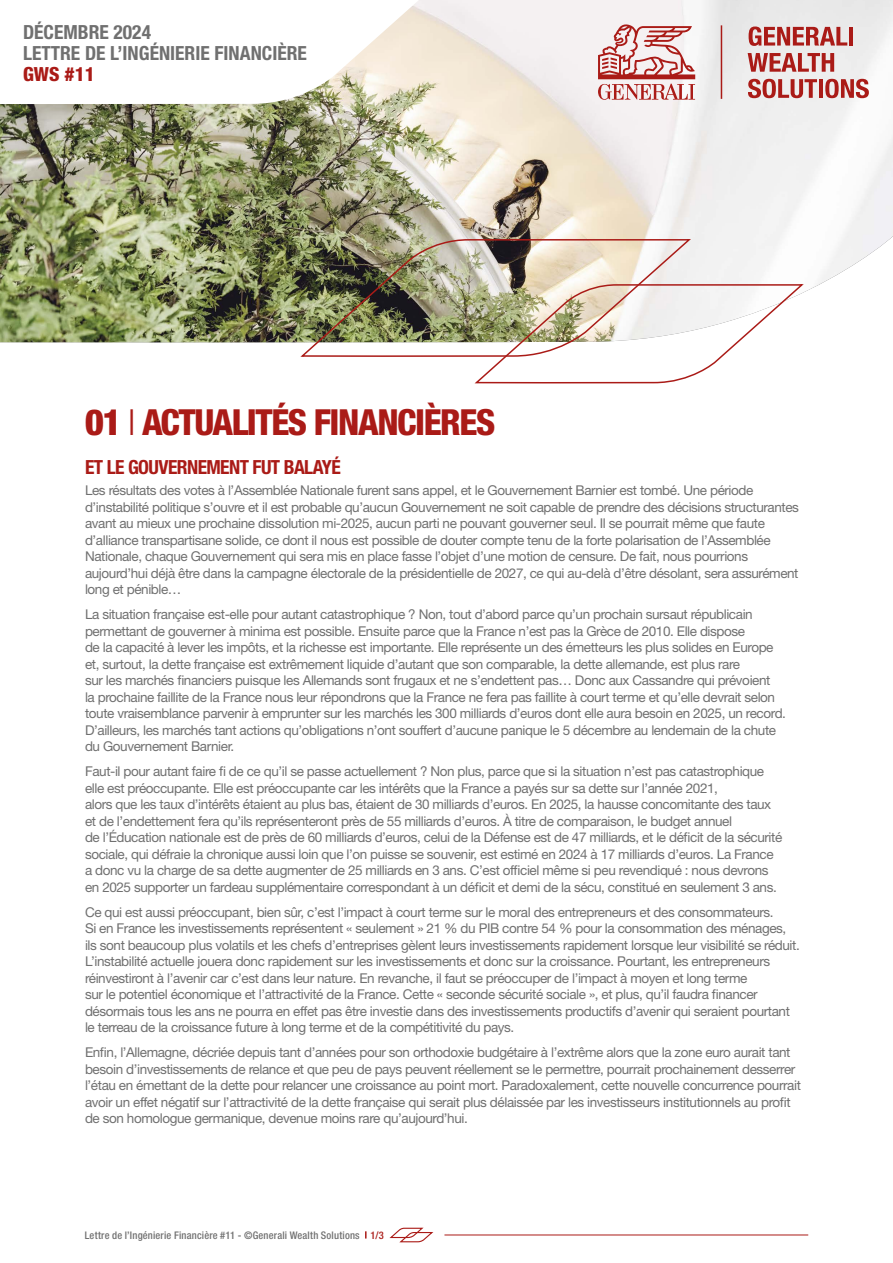
<style>
.page{position:relative;width:893px;height:1263px;background:#fff}
.page>*{position:absolute;margin:0;border:0;box-sizing:border-box;transform-origin:0 0}
.t1{font:800 condensed 36px "Helvetica Neue LT Std";letter-spacing:-.04em;color:#aa1b17}
.t2{font:700 condensed 19.5px "Helvetica Neue LT Std";color:#707070}
.t3{font:700 condensed 19.5px "Helvetica Neue LT Std";letter-spacing:-.03em;color:#aa1b17}
.t4{font:800 condensed 19.5px "Helvetica Neue LT Std";color:#aa1b17}
.t5{font:13.5px/16.5px "Helvetica Neue LT Std";letter-spacing:-.03em;color:#707070}
.t6{font:500 condensed 10.5px "Helvetica Neue LT Std";letter-spacing:.015em;color:#707070}
.s1{font-weight:900}
.s2{font-weight:300}
.s3{color:#aa1b17}
</style>
<div class="page">
<hr style="left:444px;top:1234px;width:364px;height:1px;background:#aa1b17">
<svg style="left:389px;top:1227px;width:45px;height:16px"></svg>
<svg style="left:365px;top:1231px;width:2px;height:7px"></svg>
<img style="left:0;top:0;width:893px;height:342px">
<svg style="left:0;top:0;width:448px;height:104px"></svg>
<svg style="left:474px;top:283px;width:332px;height:101px"></svg>
<img style="left:300px;top:238px;width:393px;height:120px">
<svg style="left:598px;top:24px;width:97px;height:76px"></svg>
<hr style="left:721px;top:25px;width:1px;height:74px;background:#aa1b17">
<svg style="left:749px;top:27px;width:98px;height:19px;background:#c77a78"></svg>
<hr style="left:849px;top:27px;width:4px;height:19px;background:#aa1b17">
<svg style="left:748px;top:53px;width:86px;height:19px;background:#c97e7c"></svg>
<svg style="left:748px;top:79px;width:69px;height:19px"></svg>
<hr style="left:819px;top:79px;width:4px;height:19px;background:#aa1b17">
<svg style="left:825px;top:79px;width:44px;height:19px"></svg>
<h2 class="t2" style="left:23px;top:21px;width:130px">DÉCEMBRE 2024</h2>
<h2 class="t2" style="left:23px;top:41px;width:285px">LETTRE DE L’INGÉNIERIE FINANCIÈRE</h2>
<h2 class="t4" style="left:23px;top:62px;width:73px">GWS #11</h2>
<h1 class="t1" style="left:85px;top:400px;width:412px"><span class="s1">01</span> <span class="s2">I</span> ACTUALITÉS FINANCIÈRES</h1>
<h2 class="t3" style="left:85px;top:455px;width:257px">ET LE GOUVERNEMENT FUT BALAYÉ</h2>
<p class="t5" style="left:85px;top:482px;width:715px">Les résultats des votes à l’Assemblée Nationale furent sans appel, et le Gouvernement Barnier est tombé. Une période d’instabilité politique s’ouvre et il est probable qu’aucun Gouvernement ne soit capable de prendre des décisions structurantes avant au mieux une prochaine dissolution mi-2025, aucun parti ne pouvant gouverner seul. Il se pourrait même que faute d’alliance transpartisane solide, ce dont il nous est possible de douter compte tenu de la forte polarisation de l’Assemblée Nationale, chaque Gouvernement qui sera mis en place fasse l’objet d’une motion de censure. De fait, nous pourrions aujourd’hui déjà être dans la campagne électorale de la présidentielle de 2027, ce qui au-delà d’être désolant, sera assurément long et pénible…</p>
<p class="t5" style="left:85px;top:606px;width:702px">La situation française est-elle pour autant catastrophique ? Non, tout d’abord parce qu’un prochain sursaut républicain permettant de gouverner à minima est possible. Ensuite parce que la France n’est pas la Grèce de 2010. Elle dispose<br>de la capacité à lever les impôts, et la richesse est importante. Elle représente un des émetteurs les plus solides en Europe et, surtout, la dette française est extrêmement liquide d’autant que son comparable, la dette allemande, est plus rare<br>sur les marchés financiers puisque les Allemands sont frugaux et ne s’endettent pas… Donc aux Cassandre qui prévoient<br>la prochaine faillite de la France nous leur répondrons que la France ne fera pas faillite à court terme et qu’elle devrait selon toute vraisemblance parvenir à emprunter sur les marchés les 300 milliards d’euros dont elle aura besoin en 2025, un record.<br>D’ailleurs, les marchés tant actions qu’obligations n’ont souffert d’aucune panique le 5 décembre au lendemain de la chute du Gouvernement Barnier.</p>
<p class="t5" style="left:85px;top:763px;width:699px">Faut-il pour autant faire fi de ce qu’il se passe actuellement ? Non plus, parce que si la situation n’est pas catastrophique elle est préoccupante. Elle est préoccupante car les intérêts que la France a payés sur sa dette sur l’année 2021,<br>alors que les taux d’intérêts étaient au plus bas, étaient de 30 milliards d’euros. En 2025, la hausse concomitante des taux et de l’endettement fera qu’ils représenteront près de 55 milliards d’euros. À titre de comparaison, le budget annuel<br>de l’Éducation nationale est de près de 60 milliards d’euros, celui de la Défense est de 47 milliards, et le déficit de la sécurité sociale, qui défraie la chronique aussi loin que l’on puisse se souvenir, est estimé en 2024 à 17 milliards d’euros. La France a donc vu la charge de sa dette augmenter de 25 milliards en 3 ans. C’est officiel même si peu revendiqué : nous devrons en 2025 supporter un fardeau supplémentaire correspondant à un déficit et demi de la sécu, constitué en seulement 3 ans.</p>
<p class="t5" style="left:85px;top:903px;width:716px">Ce qui est aussi préoccupant, bien sûr, c’est l’impact à court terme sur le moral des entrepreneurs et des consommateurs.<br>Si en France les investissements représentent « seulement » 21 % du PIB contre 54 % pour la consommation des ménages, ils sont beaucoup plus volatils et les chefs d’entreprises gèlent leurs investissements rapidement lorsque leur visibilité se réduit.<br>L’instabilité actuelle jouera donc rapidement sur les investissements et donc sur la croissance. Pourtant, les entrepreneurs réinvestiront à l’avenir car c’est dans leur nature. En revanche, il faut se préoccuper de l’impact à moyen et long terme<br>sur le potentiel économique et l’attractivité de la France. Cette « seconde sécurité sociale », et plus, qu’il faudra financer désormais tous les ans ne pourra en effet pas être investie dans des investissements productifs d’avenir qui seraient pourtant le terreau de la croissance future à long terme et de la compétitivité du pays.</p>
<p class="t5" style="left:85px;top:1044px;width:717px">Enfin, l’Allemagne, décriée depuis tant d’années pour son orthodoxie budgétaire à l’extrême alors que la zone euro aurait tant besoin d’investissements de relance et que peu de pays peuvent réellement se le permettre, pourrait prochainement desserrer l’étau en émettant de la dette pour relancer une croissance au point mort. Paradoxalement, cette nouvelle concurrence pourrait avoir un effet négatif sur l’attractivité de la dette française qui serait plus délaissée par les investisseurs institutionnels au profit de son homologue germanique, devenue moins rare qu’aujourd’hui.</p>
<p class="t6" style="left:85px;top:1229px;width:301px">Lettre de l’Ingénierie Financière #11 - ©Generali Wealth Solutions <span class="s3">1/3</span></p>
</div>
